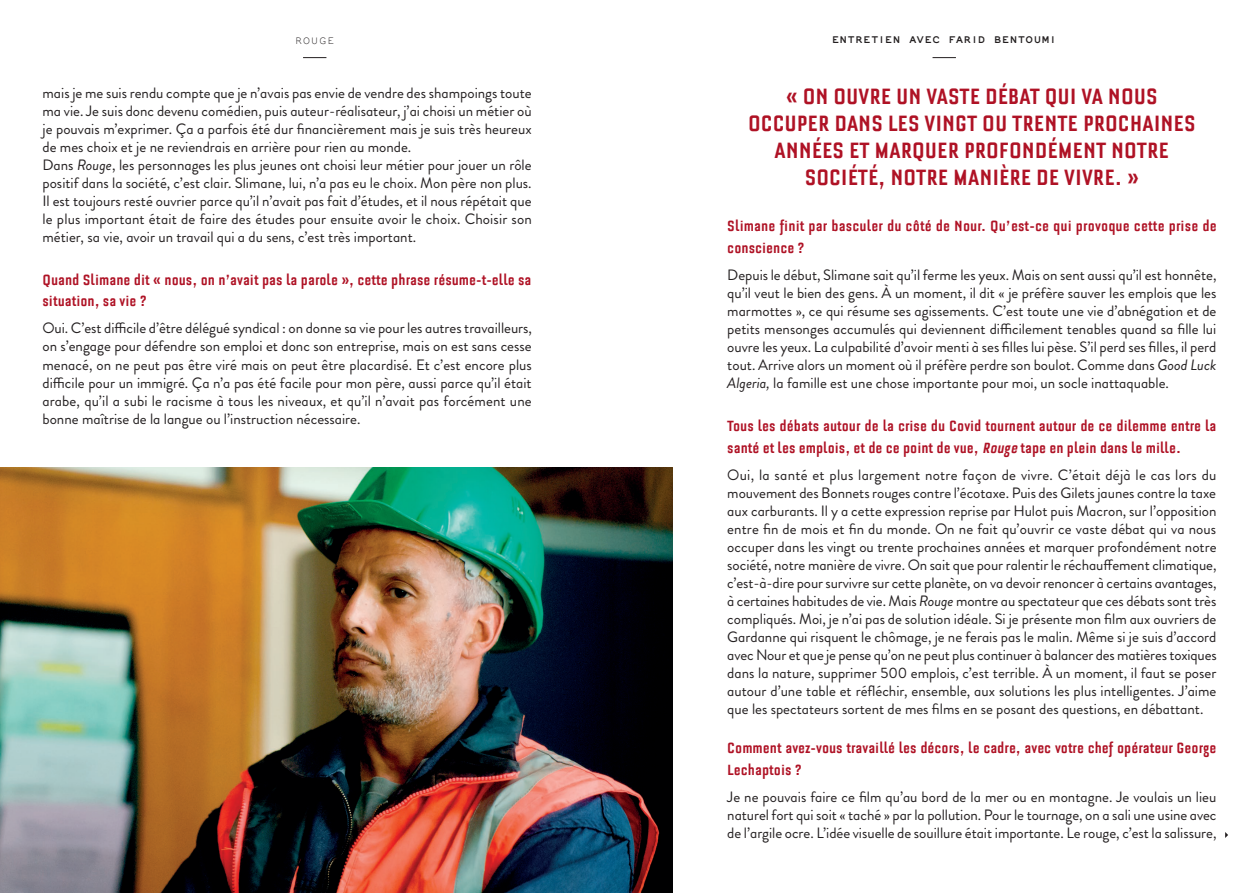
<style>
.page{position:relative;width:1259px;height:893px;background:#fff}
.page>*{position:absolute;margin:0;border:0;box-sizing:border-box;transform-origin:0 0}
.t1{font:700 condensed 27px/27px "Bourgeois";color:#af1225;text-align:center}
.t2{font:700 condensed 18px/21.6px "Bourgeois";color:#af1225}
.t3{font:15px/18px "Brandon Grotesque";color:#231f20;text-align:justify}
.t4{font:700 11.55px "Not Courier Sans";letter-spacing:.08em;color:#231f20}
.t5{font:11.55px "Not Courier Sans";letter-spacing:.1em;color:#231f20}
.s1{font-style:italic}
</style>
<div class="page">
<img style="left:0;top:468px;width:672px;height:425px">
<svg style="left:932px;top:57px;width:24px;height:1px"></svg>
<svg style="left:303px;top:57px;width:23px;height:1px"></svg>
<svg style="left:1225px;top:832px;width:3px;height:6px"></svg>
<p class="t5" style="left:295px;top:33px;width:41px">ROUGE</p>
<p class="t4" style="left:832px;top:31px;width:226px">ENTRETIEN AVEC FARID BENTOUMI</p>
<p class="t3" style="left:43px;top:84px;width:491px;text-align:left">mais je me suis rendu compte que je n’avais pas envie de vendre des shampoings toute ma vie. Je suis donc devenu comédien, puis auteur-réalisateur, j’ai choisi un métier où je pouvais m’exprimer. Ça a parfois été dur financièrement mais je suis très heureux de mes choix et je ne reviendrais en arrière pour rien au monde.<br>Dans <span class="s1">Rouge</span>, les personnages les plus jeunes ont choisi leur métier pour jouer un rôle positif dans la société, c’est clair. Slimane, lui, n’a pas eu le choix. Mon père non plus.<br>Il est toujours resté ouvrier parce qu’il n’avait pas fait d’études, et il nous répétait que le plus important était de faire des études pour ensuite avoir le choix. Choisir son métier, sa vie, avoir un travail qui a du sens, c’est très important.</p>
<p class="t2" style="left:43px;top:269px;width:490px">Quand Slimane dit « nous, on n’avait pas la parole », cette phrase résume-t-elle sa situation, sa vie ?</p>
<p class="t3" style="left:43px;top:320px;width:491px">Oui. C’est difficile d’être délégué syndical : on donne sa vie pour les autres travailleurs, on s’engage pour défendre son emploi et donc son entreprise, mais on est sans cesse menacé, on ne peut pas être viré mais on peut être placardisé. Et c’est encore plus difficile pour un immigré. Ça n’a pas été facile pour mon père, aussi parce qu’il était arabe, qu’il a subi le racisme à tous les niveaux, et qu’il n’avait pas forcément une bonne maîtrise de la langue ou l’instruction nécessaire.</p>
<h1 class="t1" style="left:748px;top:83px;width:449px">« ON OUVRE UN VASTE DÉBAT QUI VA NOUS OCCUPER DANS LES VINGT OU TRENTE PROCHAINES ANNÉES ET MARQUER PROFONDÉMENT NOTRE SOCIÉTÉ, NOTRE MANIÈRE DE VIVRE. »</h1>
<p class="t2" style="left:727px;top:216px;width:491px">Slimane finit par basculer du côté de Nour. Qu’est-ce qui provoque cette prise de conscience ?</p>
<p class="t3" style="left:727px;top:266px;width:491px">Depuis le début, Slimane sait qu’il ferme les yeux. Mais on sent aussi qu’il est honnête, qu’il veut le bien des gens. À un moment, il dit « je préfère sauver les emplois que les marmottes », ce qui résume ses agissements. C’est toute une vie d’abnégation et de petits mensonges accumulés qui deviennent difficilement tenables quand sa fille lui ouvre les yeux. La culpabilité d’avoir menti à ses filles lui pèse. S’il perd ses filles, il perd tout. Arrive alors un moment où il préfère perdre son boulot. Comme dans <span class="s1">Good Luck Algeria,</span> la famille est une chose importante pour moi, un socle inattaquable.</p>
<p class="t2" style="left:727px;top:415px;width:490px">Tous les débats autour de la crise du Covid tournent autour de ce dilemme entre la santé et les emplois, et de ce point de vue, <span class="s1">Rouge</span> tape en plein dans le mille.</p>
<p class="t3" style="left:727px;top:466px;width:491px">Oui, la santé et plus largement notre façon de vivre. C’était déjà le cas lors du mouvement des Bonnets rouges contre l’écotaxe. Puis des Gilets jaunes contre la taxe aux carburants. Il y a cette expression reprise par Hulot puis Macron, sur l’opposition entre fin de mois et fin du monde. On ne fait qu’ouvrir ce vaste débat qui va nous occuper dans les vingt ou trente prochaines années et marquer profondément notre société, notre manière de vivre. On sait que pour ralentir le réchauffement climatique, c’est-à-dire pour survivre sur cette planète, on va devoir renoncer à certains avantages, à certaines habitudes de vie. Mais <span class="s1">Rouge</span> montre au spectateur que ces débats sont très compliqués. Moi, je n’ai pas de solution idéale. Si je présente mon film aux ouvriers de Gardanne qui risquent le chômage, je ne ferais pas le malin. Même si je suis d’accord avec Nour et que je pense qu’on ne peut plus continuer à balancer des matières toxiques dans la nature, supprimer 500 emplois, c’est terrible. À un moment, il faut se poser autour d’une table et réfléchir, ensemble, aux solutions les plus intelligentes. J’aime que les spectateurs sortent de mes films en se posant des questions, en débattant.</p>
<p class="t2" style="left:727px;top:738px;width:491px">Comment avez-vous travaillé les décors, le cadre, avec votre chef opérateur George<br>Lechaptois ?</p>
<p class="t3" style="left:727px;top:788px;width:491px">Je ne pouvais faire ce film qu’au bord de la mer ou en montagne. Je voulais un lieu naturel fort qui soit « taché » par la pollution. Pour le tournage, on a sali une usine avec de l’argile ocre. L’idée visuelle de souillure était importante. Le rouge, c’est la salissure,</p>
</div>
